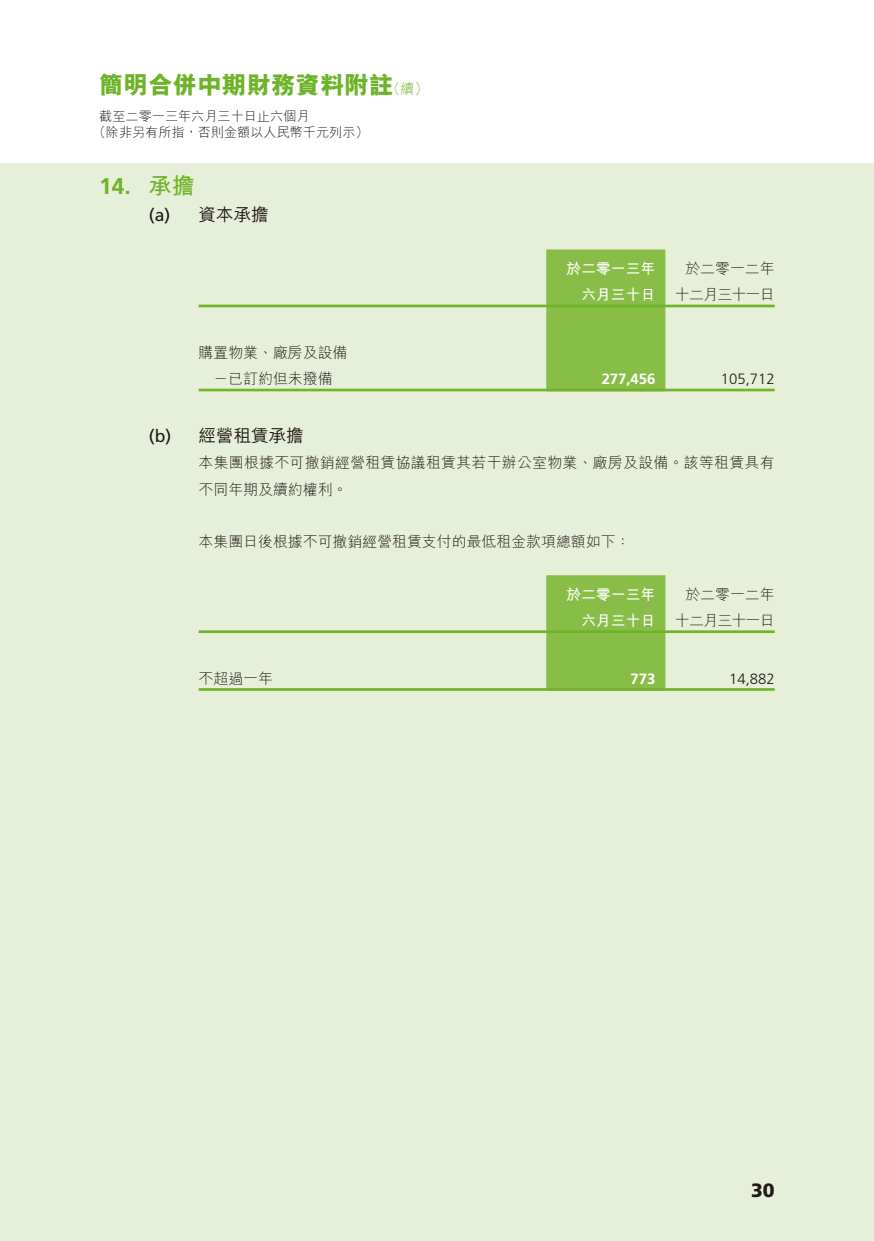
<style>
.page{position:relative;width:874px;height:1241px;background:#fff}
.page>*{position:absolute;margin:0;border:0;box-sizing:border-box;transform-origin:0 0}
.t1{font:24.5px "M Hei HK Xbold E Ten B5 H";color:#6eb329}
.t2{font:700 22.75px "Frutiger LT Std";color:#6eb329}
.t3{font:900 19.25px "Frutiger LT Std";color:#231916}
.t4{font:17.5px "M Hei HK Medium E Ten B5 H";color:#231916}
.t5{font:14.88px/26.2px "M Hei HK Light E Ten B5 H";color:#231916;text-align:center}
.t6{font:14.88px/26.2px "M Hei HK Light E Ten B5 H";letter-spacing:.02em;color:#231916}
.t7{font:14.88px/26.2px "M Hei HK Light E Ten B5 H";letter-spacing:-.05em;color:#231916;text-align:right}
.t8{font:14.88px/26.2px "M Hei HK Bold E Ten B5 H";color:#fff;text-align:right}
.t9{font:300 14.88px "Frutiger LT Std";color:#231916}
.t10{font:700 14.88px "Frutiger LT Std";color:#fff}
.t11{font:13.12px/15.8px "M Hei HK Light E Ten B5 H";color:#231916}
.s1{font-family:"M Hei HK Light E Ten B5 H";font-size:14px}
.s2{font-family:"M Hei HK Bold E Ten B5 H";font-weight:400}
.s3{font-family:"Frutiger LT Std"}
</style>
<div class="page">
<div style="left:0;top:164px;width:873px;height:1076px;background:#e6f0d8"></div>
<div style="left:546px;top:249px;width:119px;height:139px;background:#88be48"></div>
<hr style="left:198px;top:304px;width:348px;height:3px;background:#6eb329">
<hr style="left:546px;top:304px;width:119px;height:3px;background:#6eb329">
<hr style="left:665px;top:304px;width:109px;height:3px;background:#6eb329">
<hr style="left:198px;top:388px;width:348px;height:3px;background:#6eb329">
<hr style="left:546px;top:388px;width:119px;height:3px;background:#6eb329">
<hr style="left:665px;top:388px;width:109px;height:3px;background:#6eb329">
<div style="left:546px;top:575px;width:119px;height:113px;background:#88be48"></div>
<hr style="left:198px;top:630px;width:348px;height:3px;background:#6eb329">
<hr style="left:546px;top:630px;width:119px;height:3px;background:#6eb329">
<hr style="left:665px;top:630px;width:109px;height:3px;background:#6eb329">
<hr style="left:198px;top:688px;width:348px;height:2px;background:#6eb329">
<hr style="left:546px;top:688px;width:119px;height:2px;background:#6eb329">
<hr style="left:665px;top:688px;width:109px;height:2px;background:#6eb329">
<h1 class="t1" style="left:99px;top:75px;width:331px">簡明合併中期財務資料附註<span class="s1">（續）</span></h1>
<p class="t11" style="left:93px;top:110px;width:277px;text-indent:7px">截至二零一三年六月三十日止六個月<br>（除非另有所指，否則金額以人民幣千元列示）</p>
<h2 class="t2" style="left:99px;top:175px;width:97px">14. <span class="s2">承擔</span></h2>
<p class="t4" style="left:149px;top:208px;width:121px"><span class="s3">(a)</span> 資本承擔</p>
<p class="t5" style="left:198px;top:341px;width:150px">購置物業、廠房及設備－已訂約但未撥備</p>
<p class="t8" style="left:566px;top:257px;width:91px">於二零一三年六月三十日</p>
<p class="t7" style="left:674px;top:257px;width:101px">於二零一二年十二月三十一日</p>
<p class="t10" style="left:601px;top:372px;width:55px">277,456</p>
<p class="t9" style="left:720px;top:372px;width:55px">105,712</p>
<p class="t4" style="left:149px;top:428px;width:156px"><span class="s3">(b)</span> 經營租賃承擔</p>
<p class="t6" style="left:198px;top:451px;width:577px">本集團根據不可撤銷經營租賃協議租賃其若干辦公室物業、廠房及設備。該等租賃具有不同年期及續約權利。</p>
<p class="t5" style="left:198px;top:530px;width:433px">本集團日後根據不可撤銷經營租賃支付的最低租金款項總額如下：</p>
<p class="t8" style="left:566px;top:582px;width:91px">於二零一三年六月三十日</p>
<p class="t7" style="left:674px;top:582px;width:101px">於二零一二年十二月三十一日</p>
<p class="t5" style="left:198px;top:666px;width:76px">不超過一年</p>
<p class="t10" style="left:630px;top:671px;width:26px">773</p>
<p class="t9" style="left:728px;top:671px;width:47px">14,882</p>
<p class="t3" style="left:750px;top:1181px;width:25px">30</p>
</div>
